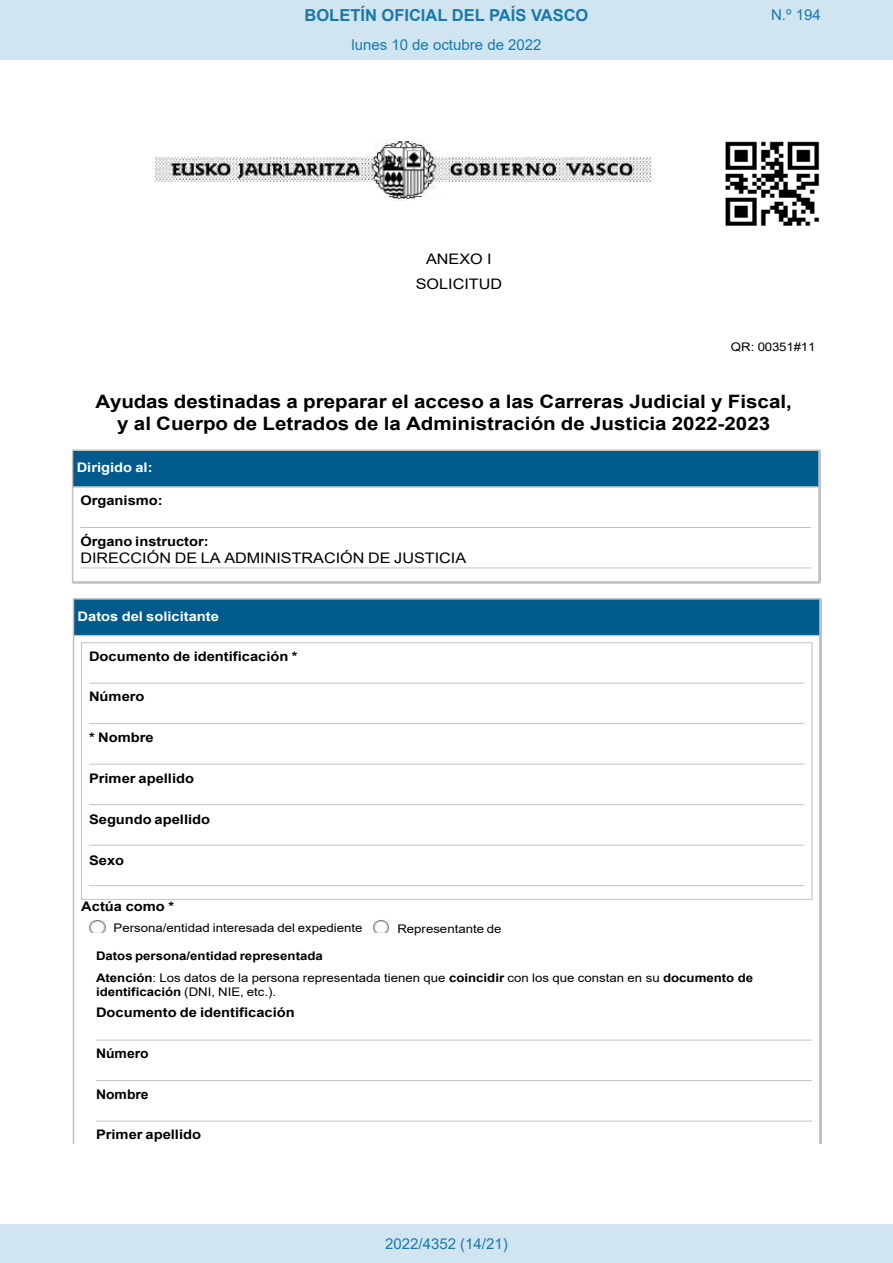
<style>
.page{position:relative;width:893px;height:1263px;background:#fff}
.page>*{position:absolute;margin:0;border:0;box-sizing:border-box;transform-origin:0 0}
.t1{font:700 18.45px/22.2px "Arial";color:#000;text-align:center;scale:1.11 1}
.t2{font:700 16.5px "Arial";color:#1879ad}
.Paginacion_Centro{font:15px "Arial";color:#1879ad}
.t3{font:14.55px/24.6px "Arial";color:#000;text-align:center;scale:1.11 1}
.t4{font:700 13.2px "Arial";color:#000;scale:1.11 1}
.t5{font:700 13.2px "Arial";color:#fff;scale:1.11 1}
.t6{font:700 13.2px "Arial";color:#000;scale:1.06 1}
.t7{font:11.85px/21.3px "Arial";color:#000;scale:1.11 1}
.s1{font-weight:700}
</style>
<div class="page">
<img style="left:155px;top:141px;width:498px;height:59px">
<img style="left:725px;top:141px;width:95px;height:85px">
<hr style="left:819px;top:450px;width:2px;height:133px;background:#c0c0c0">
<hr style="left:72px;top:582px;width:748px;height:2px;background:#c0c0c0">
<hr style="left:72px;top:450px;width:1px;height:133px;background:#c0c0c0">
<div style="left:73px;top:451px;width:745px;height:35px;background:#005b8c"></div>
<hr style="left:73px;top:450px;width:746px;height:1px;background:#c0c0c0">
<hr style="left:818px;top:450px;width:1px;height:37px;background:#c0c0c0">
<hr style="left:73px;top:486px;width:746px;height:1px;background:#c0c0c0">
<hr style="left:73px;top:450px;width:1px;height:37px;background:#c0c0c0">
<hr style="left:73px;top:487px;width:746px;height:1px;background:#c0c0c0">
<hr style="left:818px;top:487px;width:1px;height:95px;background:#c0c0c0">
<hr style="left:73px;top:581px;width:746px;height:1px;background:#c0c0c0">
<hr style="left:73px;top:487px;width:1px;height:95px;background:#c0c0c0">
<hr style="left:80px;top:527px;width:731px;height:1px;background:#c0c0c0">
<hr style="left:80px;top:568px;width:731px;height:1px;background:#c0c0c0">
<hr style="left:73px;top:598px;width:748px;height:1px;background:#c0c0c0">
<hr style="left:820px;top:599px;width:2px;height:545px;background:#c0c0c0">
<hr style="left:73px;top:599px;width:1px;height:545px;background:#c0c0c0">
<div style="left:74px;top:599px;width:745px;height:36px;background:#005b8c"></div>
<hr style="left:74px;top:599px;width:746px;height:1px;background:#c0c0c0">
<hr style="left:819px;top:599px;width:1px;height:36px;background:#c0c0c0">
<hr style="left:74px;top:635px;width:746px;height:1px;background:#c0c0c0">
<hr style="left:819px;top:636px;width:1px;height:508px;background:#c0c0c0">
<hr style="left:89px;top:683px;width:715px;height:1px;background:#c0c0c0">
<hr style="left:89px;top:723px;width:715px;height:1px;background:#c0c0c0">
<hr style="left:89px;top:764px;width:715px;height:1px;background:#c0c0c0">
<hr style="left:89px;top:804px;width:715px;height:1px;background:#c0c0c0">
<hr style="left:89px;top:845px;width:715px;height:1px;background:#c0c0c0">
<hr style="left:89px;top:885px;width:715px;height:1px;background:#c0c0c0">
<img style="left:89px;top:919px;width:17px;height:14px">
<img style="left:373px;top:920px;width:16px;height:13px">
<hr style="left:96px;top:1040px;width:716px;height:1px;background:#c0c0c0">
<hr style="left:96px;top:1080px;width:716px;height:1px;background:#c0c0c0">
<hr style="left:96px;top:1121px;width:716px;height:1px;background:#c0c0c0">
<div style="left:81px;top:642px;width:731px;height:257px;border:1px solid #c0c0c0"></div>
<div style="left:0;top:0;width:893px;height:60px;background:#d0e5f0"></div>
<div style="left:0;top:1225px;width:893px;height:38px;background:#d0e5f0"></div>
<h2 class="t2" style="left:305px;top:3px;width:285px">BOLETÍN OFICIAL DEL PAÍS VASCO</h2>
<p class="Paginacion_Centro" style="left:771px;top:5px;width:51px">N.º 194</p>
<p class="Paginacion_Centro" style="left:351px;top:35px;width:192px">lunes 10 de octubre de 2022</p>
<p class="t3" style="left:416px;top:246px;width:79px">ANEXO I<br>SOLICITUD</p>
<p class="t7" style="left:731px;top:336px;width:78px">QR: 00351#11</p>
<p class="t1" style="left:95px;top:391px;width:629px">Ayudas destinadas a preparar el acceso a las Carreras Judicial y Fiscal, y al Cuerpo de Letrados de la Administración de Justicia 2022-2023</p>
<p class="t5" style="left:77px;top:458px;width:70px">Dirigido al:</p>
<p class="t4" style="left:80px;top:491px;width:76px">Organismo:</p>
<p class="t4" style="left:80px;top:532px;width:117px">Órgano instructor:</p>
<p class="t3" style="left:80px;top:545px;width:349px">DIRECCIÓN DE LA ADMINISTRACIÓN DE JUSTICIA</p>
<p class="t5" style="left:78px;top:607px;width:129px">Datos del solicitante</p>
<p class="t4" style="left:89px;top:647px;width:189px">Documento de identificación *</p>
<p class="t4" style="left:89px;top:687px;width:52px">Número</p>
<p class="t4" style="left:89px;top:728px;width:60px">* Nombre</p>
<p class="t4" style="left:89px;top:769px;width:96px">Primer apellido</p>
<p class="t4" style="left:89px;top:810px;width:111px">Segundo apellido</p>
<p class="t4" style="left:89px;top:851px;width:33px">Sexo</p>
<p class="t4" style="left:81px;top:897px;width:85px">Actúa como *</p>
<p class="t7" style="left:114px;top:917px;width:226px">Persona/entidad interesada del expediente</p>
<p class="t7" style="left:397px;top:918px;width:95px">Representante de</p>
<p class="t7" style="left:96px;top:945px;width:593px"><span class="s1">Datos persona/entidad representada<br>Atención</span>: Los datos de la persona representada tienen que <span class="s1">coincidir</span> con los que constan en su <span class="s1">documento de</span></p>
<p class="t7" style="left:96px;top:981px;width:164px"><span class="s1">identificación</span> (DNI, NIE, etc.).</p>
<p class="t4" style="left:96px;top:1003px;width:181px">Documento de identificación</p>
<p class="t6" style="left:96px;top:1044px;width:51px">Número</p>
<p class="t6" style="left:96px;top:1085px;width:51px">Nombre</p>
<p class="t4" style="left:96px;top:1125px;width:96px">Primer apellido</p>
<p class="Paginacion_Centro" style="left:385px;top:1234px;width:124px">2022/4352 (14/21)</p>
</div>
